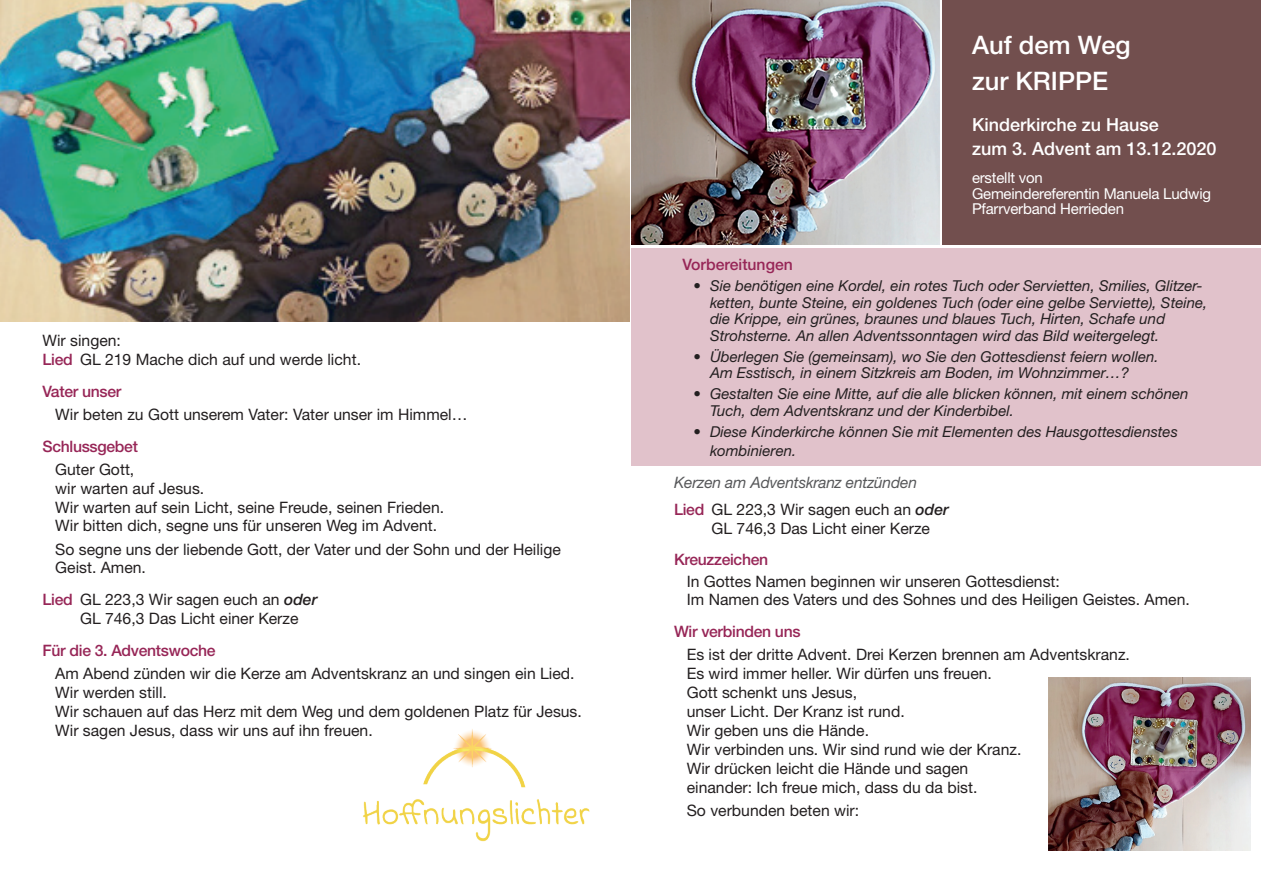
<style>
.page{position:relative;width:1263px;height:893px;background:#fff}
.page>*{position:absolute;margin:0;border:0;box-sizing:border-box;transform-origin:0 0}
.t1{font:500 25.5px/36px "Helvetica Neue LT";color:#fff}
.t2{font:500 18px/24px "Helvetica Neue LT";color:#fff}
.t3{font:15.75px/18.9px "Helvetica Neue LT";color:#231f20}
.t4{font:500 15.75px "Helvetica Neue LT";letter-spacing:-.02em;color:#972657}
.t5{font:italic 15.75px/27.5px "Helvetica Neue LT";letter-spacing:-.01em;color:#57585a}
.t6{font:500 15.75px "Helvetica Neue LT";color:#972657}
.t7{font:italic 15px/16.6px "Helvetica Neue LT";color:#231f20}
.t8{font:15px/15.3px "Helvetica Neue LT";letter-spacing:-.015em;color:#fff}
.s1{font-weight:500;color:#972657}
.s2{font-weight:500;font-style:italic}
.s3{font-weight:500;font-style:normal;color:#972657}
.s4{font-style:normal;color:#231f20}
.s5{font-weight:500;color:#231f20}
</style>
<div class="page">
<div style="left:942px;top:0;width:319px;height:245px;background:#724f4e"></div>
<div style="left:631px;top:248px;width:630px;height:218px;background:#e1c2cb"></div>
<img style="left:631px;top:0;width:308px;height:245px">
<img style="left:1048px;top:677px;width:202px;height:173px">
<img style="left:363px;top:729px;width:227px;height:113px">
<img style="left:0;top:0;width:629px;height:321px">
<p class="t3" style="left:43px;top:331px;width:320px">Wir singen:<br><span class="s1">Lied</span> GL 219 Mache dich auf und werde licht.</p>
<p class="t4" style="left:43px;top:382px;width:80px">Vater unser</p>
<p class="t3" style="left:55px;top:405px;width:414px">Wir beten zu Gott unserem Vater: Vater unser im Himmel…</p>
<p class="t4" style="left:43px;top:437px;width:97px">Schlussgebet</p>
<p class="t3" style="left:55px;top:459px;width:390px">Guter Gott,<br>wir warten auf Jesus.<br>Wir warten auf sein Licht, seine Freude, seinen Frieden.<br>Wir bitten dich, segne uns für unseren Weg im Advent.</p>
<p class="t3" style="left:55px;top:539px;width:507px">So segne uns der liebende Gott, der Vater und der Sohn und der Heilige<br>Geist. Amen.</p>
<p class="t3" style="left:80px;top:590px;width:239px;text-indent:-38px"><span class="s1">Lied</span> GL 223,3 Wir sagen euch an <span class="s2">oder<br></span>GL 746,3 Das Licht einer Kerze</p>
<p class="t4" style="left:43px;top:641px;width:175px">Für die 3. Adventswoche</p>
<p class="t3" style="left:55px;top:664px;width:528px">Am Abend zünden wir die Kerze am Adventskranz an und singen ein Lied.<br>Wir werden still.<br>Wir schauen auf das Herz mit dem Weg und dem goldenen Platz für Jesus.<br>Wir sagen Jesus, dass wir uns auf ihn freuen.</p>
<h1 class="t1" style="left:972px;top:27px;width:160px">Auf dem Weg zur KRIPPE</h1>
<p class="t2" style="left:972px;top:113px;width:246px">Kinderkirche zu Hause<br>zum 3. Advent am 13.12.2020</p>
<p class="t8" style="left:972px;top:170px;width:240px">erstellt von<br>Gemeindereferentin Manuela Ludwig<br>Pfarrverband Herrieden</p>
<p class="t6" style="left:682px;top:255px;width:112px">Vorbereitungen</p>
<p class="t7" style="left:710px;top:277px;width:499px;text-indent:-16px">• Sie benötigen eine Kordel, ein rotes Tuch oder Servietten, Smilies, Glitzer&shy;ketten, bunte Steine, ein goldenes Tuch (oder eine gelbe Serviette), Steine, die Krippe, ein grünes, braunes und blaues Tuch, Hirten, Schafe und Strohsterne. An allen Adventssonntagen wird das Bild weitergelegt.</p>
<p class="t7" style="left:710px;top:348px;width:450px;text-indent:-16px">• Überlegen Sie (gemeinsam), wo Sie den Gottesdienst feiern wollen.<br>Am Esstisch, in einem Sitzkreis am Boden, im Wohnzimmer…?</p>
<p class="t7" style="left:710px;top:385px;width:480px;text-indent:-16px">• Gestalten Sie eine Mitte, auf die alle blicken können, mit einem schönen<br>Tuch, dem Adventskranz und der Kinderbibel.</p>
<p class="t7" style="left:710px;top:422px;width:469px;line-height:18.9px;text-indent:-16px">• Diese Kinderkirche können Sie mit Elementen des Hausgottesdienstes kombinieren.</p>
<p class="t5" style="left:674px;top:468px;width:277px">Kerzen am Adventskranz entzünden<br><span class="s3">Lied</span> <span class="s4">GL 223,3 Wir sagen euch an</span> <span class="s5">oder</span></p>
<p class="t3" style="left:711px;top:519px;width:220px">GL 746,3 Das Licht einer Kerze</p>
<p class="t4" style="left:674px;top:550px;width:96px">Kreuzzeichen</p>
<p class="t3" style="left:687px;top:571px;width:504px">In Gottes Namen beginnen wir unseren Gottesdienst:<br>Im Namen des Vaters und des Sohnes und des Heiligen Geistes. Amen.</p>
<p class="t4" style="left:674px;top:622px;width:128px">Wir verbinden uns</p>
<p class="t3" style="left:687px;top:645px;width:445px">Es ist der dritte Advent. Drei Kerzen brennen am Adventskranz.<br>Es wird immer heller. Wir dürfen uns freuen.<br>Gott schenkt uns Jesus,<br>unser Licht. Der Kranz ist rund.<br>Wir geben uns die Hände.<br>Wir verbinden uns. Wir sind rund wie der Kranz.<br>Wir drücken leicht die Hände und sagen<br>einander: Ich freue mich, dass du da bist.</p>
<p class="t3" style="left:687px;top:800px;width:174px">So verbunden beten wir:</p>
</div>
